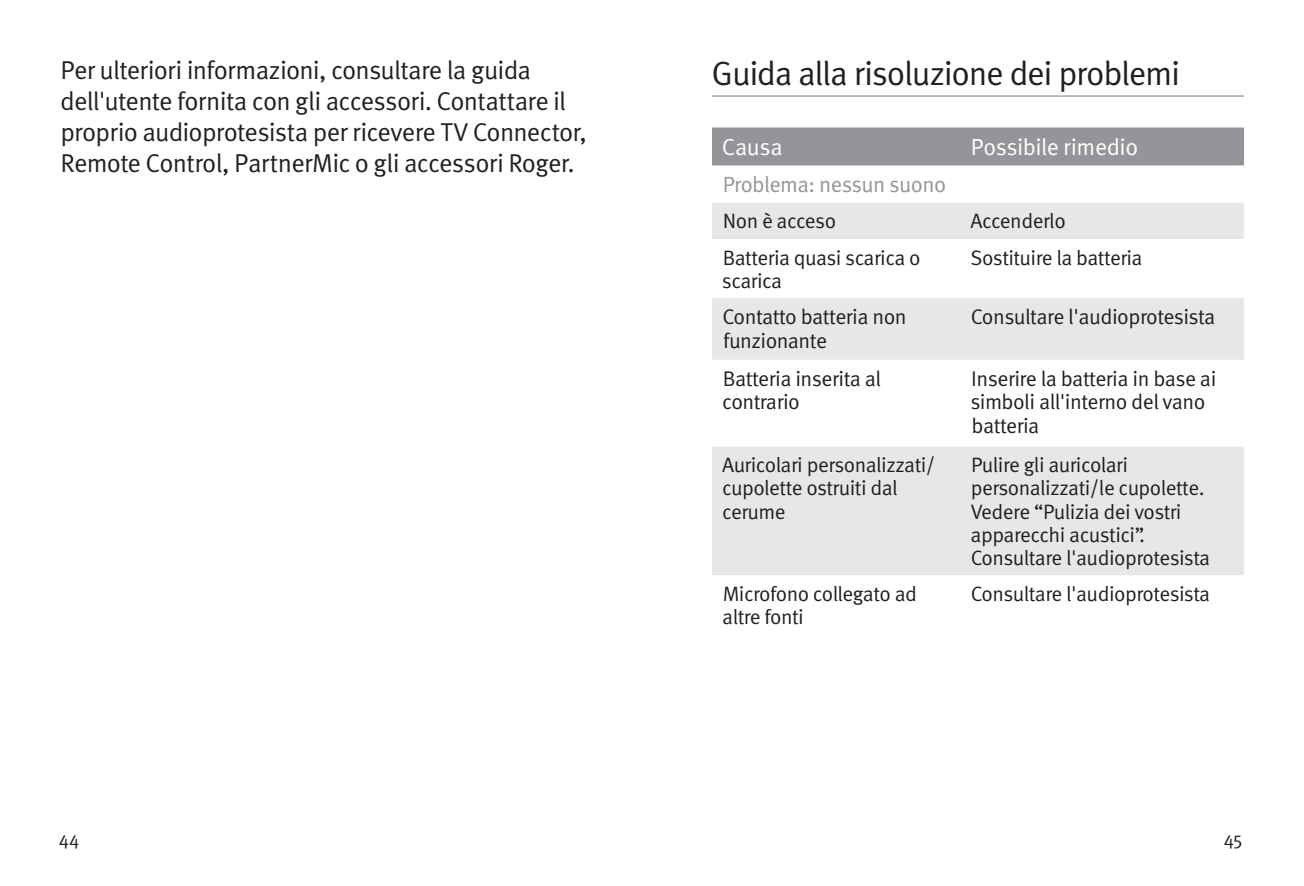
<style>
.page{position:relative;width:1304px;height:886px;background:#fff}
.page>*{position:absolute;margin:0;border:0;box-sizing:border-box;transform-origin:0 0}
.headings{font:33.75px "Meta OT Norm";letter-spacing:-.04em;color:#231f20}
.body{font:25.75px/30.8px "Meta OT Norm";letter-spacing:-.03em;color:#231f20}
.TSG_chart_header{font:23.25px "Meta OT Norm";letter-spacing:-.02em;color:#fff}
.troubleshooting_guid{font:22px "Meta OT Norm";letter-spacing:-.03em;color:#939598}
.troubleshooting_text{font:21.25px/23.8px "Meta OT Norm";letter-spacing:-.025em;color:#231f20}
.troubleshooting_text-2{font:20.75px/23.2px "Meta OT Norm";letter-spacing:-.025em;color:#231f20}
.t1{font:18.75px "Meta OT Norm";color:#231f20}
</style>
<div class="page">
<div style="left:712px;top:128px;width:532px;height:38px;background:#939598"></div>
<div style="left:712px;top:203px;width:532px;height:36px;background:#e6e7e9"></div>
<svg style="left:712px;top:298px;width:532px;height:277px;fill:#e6e7e9"></svg>
<hr style="left:712px;top:95px;width:532px;height:2px;background:#939598">
<p class="body" style="left:60px;top:56px;width:528px">Per ulteriori informazioni, consultare la guida dell'utente fornita con gli accessori. Contattare il proprio audioprotesista per ricevere TV Connector, Remote Control, PartnerMic o gli accessori Roger.</p>
<p class="headings" style="left:712px;top:53px;width:470px">Guida alla risoluzione dei problemi</p>
<p class="TSG_chart_header" style="left:722px;top:133px;width:62px">Causa</p>
<p class="TSG_chart_header" style="left:971px;top:133px;width:169px">Possibile rimedio</p>
<p class="troubleshooting_guid" style="left:723px;top:171px;width:225px">Problema: nessun suono</p>
<p class="troubleshooting_text-2" style="left:723px;top:210px;width:115px">Non è acceso</p>
<p class="troubleshooting_text-2" style="left:970px;top:210px;width:97px">Accenderlo</p>
<p class="troubleshooting_text-2" style="left:722px;top:246px;width:200px">Batteria quasi scarica o scarica</p>
<p class="troubleshooting_text-2" style="left:971px;top:246px;width:174px">Sostituire la batteria</p>
<p class="troubleshooting_text" style="left:723px;top:305px;width:186px">Contatto batteria non funzionante</p>
<p class="troubleshooting_text" style="left:971px;top:305px;width:246px">Consultare l'audioprotesista</p>
<p class="troubleshooting_text" style="left:722px;top:367px;width:161px">Batteria inserita al contrario</p>
<p class="troubleshooting_text" style="left:970px;top:367px;width:248px">Inserire la batteria in base ai simboli all'interno del vano batteria</p>
<p class="troubleshooting_text-2" style="left:722px;top:454px;width:215px">Auricolari personalizzati/ cupolette ostruiti dal cerume</p>
<p class="troubleshooting_text-2" style="left:970px;top:454px;width:241px">Pulire gli auricolari personalizzati/le cupolette.<br>Vedere “Pulizia dei vostri apparecchi acustici”.<br>Consultare l'audioprotesista</p>
<p class="troubleshooting_text-2" style="left:722px;top:582px;width:196px">Microfono collegato ad altre fonti</p>
<p class="troubleshooting_text-2" style="left:971px;top:582px;width:241px">Consultare l'audioprotesista</p>
<p class="t1" style="left:59px;top:827px;width:22px">44</p>
<p class="t1" style="left:1224px;top:827px;width:20px">45</p>
</div>
